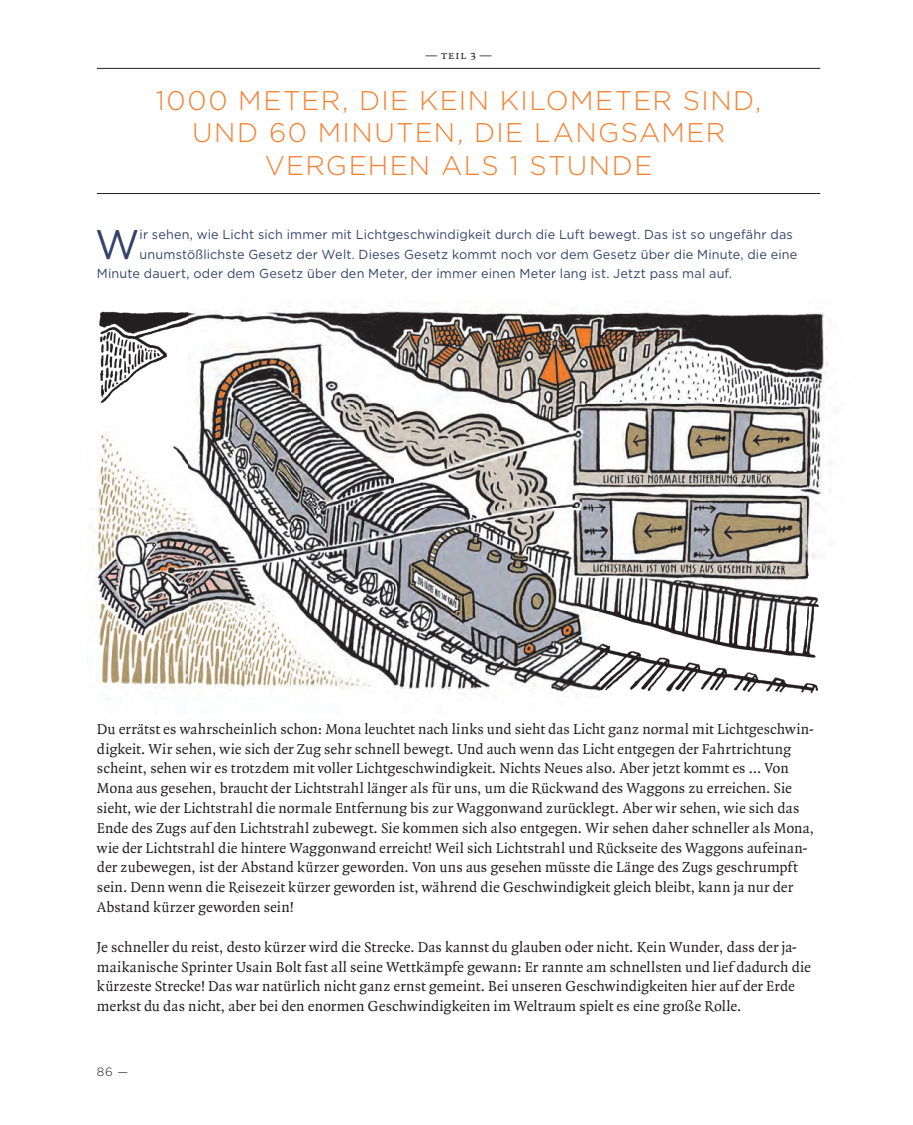
<style>
.page{position:relative;width:913px;height:1125px;background:#fff}
.page>*{position:absolute;margin:0;border:0;box-sizing:border-box;transform-origin:0 0}
.t1{font:41.4px "Gotham";color:#324269}
.t2{font:300 27px/32.4px "Gotham HTF";letter-spacing:.05em;color:#f48030;text-align:center}
.t3{font:15.45px/19.8px "Quadraat";color:#231f20}
.t4{font:13.05px "Gotham";letter-spacing:.015em;color:#324269}
.t5{font:12px "Quadraat Small Caps";color:#231f20}
.t6{font:300 12px "Gotham HTF";color:#231f20}
</style>
<div class="page">
<img style="left:92px;top:306px;width:739px;height:389px">
<hr style="left:97px;top:193px;width:723px;height:1px;background:#231f20">
<hr style="left:97px;top:68px;width:723px;height:1px;background:#231f20">
<p class="t5" style="left:425px;top:49px;width:68px">— teil 3 —</p>
<h2 class="t2" style="left:156px;top:84px;width:607px">1000 METER, DIE KEIN KILOMETER SIND,<br>UND 60 MINUTEN, DIE LANGSAMER<br>VERGEHEN ALS 1 STUNDE</h2>
<h1 class="t1" style="left:95px;top:217px;width:46px">W</h1>
<p class="t4" style="left:139px;top:226px;width:654px">ir sehen, wie Licht sich immer mit Lichtgeschwindigkeit durch die Luft bewegt. Das ist so ungefähr das</p>
<p class="t4" style="left:139px;top:246px;width:659px">unumstößlichste Gesetz der Welt. Dieses Gesetz kommt noch vor dem Gesetz über die Minute, die eine</p>
<p class="t4" style="left:97px;top:265px;width:636px">Minute dauert, oder dem Gesetz über den Meter, der immer einen Meter lang ist. Jetzt pass mal auf.</p>
<p class="t3" style="left:97px;top:719px;width:718px">Du errätst es wahrscheinlich schon: Mona leuchtet nach links und sieht das Licht ganz normal mit Lichtgeschwin&shy;digkeit. Wir sehen, wie sich der Zug sehr schnell bewegt. Und auch wenn das Licht entgegen der Fahrtrichtung scheint, sehen wir es trotzdem mit voller Lichtgeschwindigkeit. Nichts Neues also. Aber jetzt kommt es … Von Mona aus gesehen, braucht der Lichtstrahl länger als für uns, um die Rückwand des Waggons zu erreichen. Sie sieht, wie der Lichtstrahl die normale Entfernung bis zur Waggonwand zurücklegt. Aber wir sehen, wie sich das Ende des Zugs auf den Lichtstrahl zubewegt. Sie kommen sich also entgegen. Wir sehen daher schneller als Mona, wie der Lichtstrahl die hintere Waggonwand erreicht! Weil sich Lichtstrahl und Rückseite des Waggons aufeinan&shy;der zubewegen, ist der Abstand kürzer geworden. Von uns aus gesehen müsste die Länge des Zugs geschrumpft sein. Denn wenn die Reisezeit kürzer geworden ist, während die Geschwindigkeit gleich bleibt, kann ja nur der Abstand kürzer geworden sein!</p>
<p class="t3" style="left:97px;top:937px;width:715px">Je schneller du reist, desto kürzer wird die Strecke. Das kannst du glauben oder nicht. Kein Wunder, dass der ja&shy;maikanische Sprinter Usain Bolt fast all seine Wettkämpfe gewann: Er rannte am schnellsten und lief dadurch die kürzeste Strecke! Das war natürlich nicht ganz ernst gemeint. Bei unseren Geschwindigkeiten hier auf der Erde merkst du das nicht, aber bei den enormen Geschwindigkeiten im Weltraum spielt es eine große Rolle.</p>
<p class="t6" style="left:97px;top:1065px;width:33px">86 —</p>
</div>
